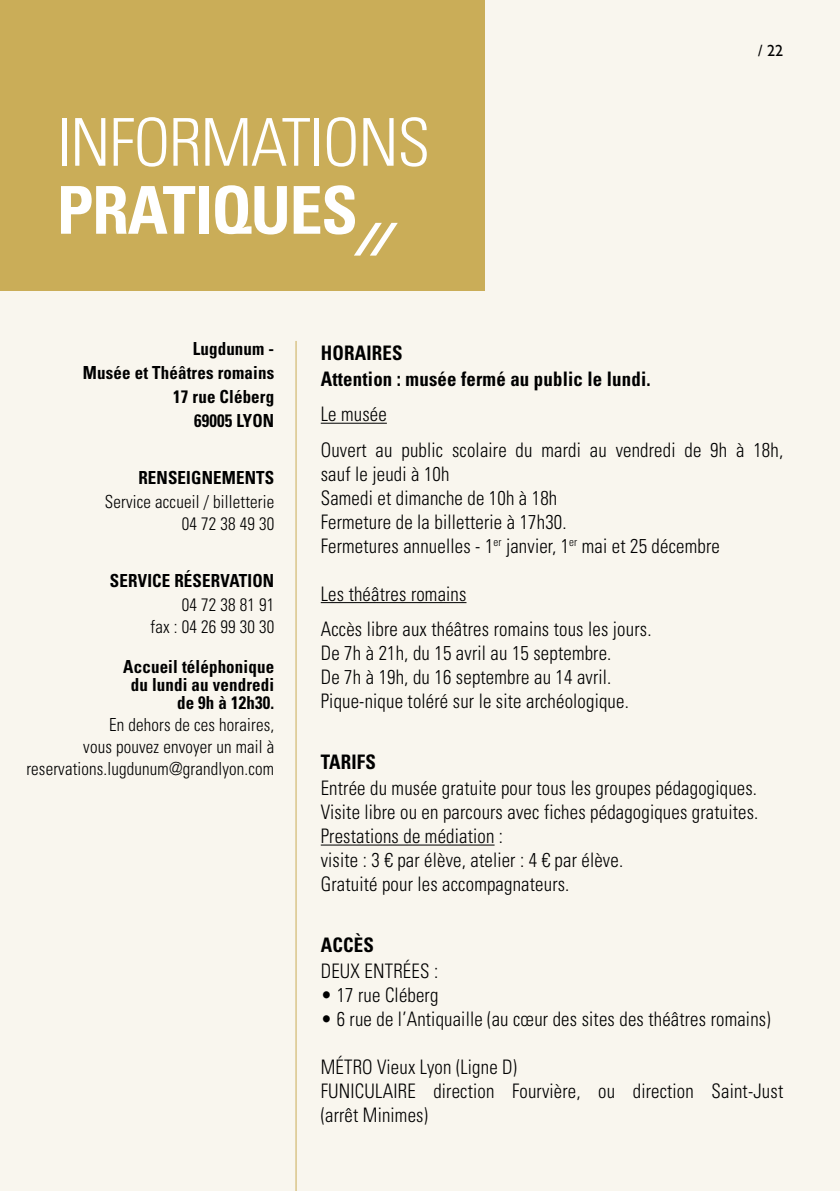
<style>
.page{position:relative;width:840px;height:1191px;background:#fff}
.page>*{position:absolute;margin:0;border:0;box-sizing:border-box;transform-origin:0 0}
.t1{font:300 condensed 66px/68px "Univers";letter-spacing:-.02em;color:#fff}
.t2{font:300 condensed 20px/24px "Univers";letter-spacing:.01em;color:#000;scale:.94 1}
.t3{font:700 condensed 20px/25.6px "Univers";letter-spacing:.01em;color:#000;scale:.94 1}
.t4{font:300 condensed 18px/22px "Univers";letter-spacing:.01em;color:#000;text-align:right;scale:.94 1}
.t5{font:700 condensed 18px/24px "Univers";letter-spacing:.01em;color:#000;text-align:right;scale:.94 1}
.t6{font:16px "Gill Sans";color:#000}
.s1{font-weight:700}
</style>
<div class="page">
<div style="left:0;top:0;width:839px;height:1191px;background:#f9f6ee"></div>
<div style="left:0;top:0;width:484px;height:291px;background:#caad58"></div>
<hr style="left:320px;top:423px;width:66px;height:1px;background:#000">
<hr style="left:320px;top:602px;width:146px;height:1px;background:#000">
<hr style="left:320px;top:844px;width:174px;height:1px;background:#000">
<hr style="left:295px;top:341px;width:1px;height:850px;background:#caad58">
<h1 class="t1" style="left:57px;top:108px;width:375px">INFORMATIONS<br><span class="s1">PRATIQUES</span><sub>//</sub></h1>
<p class="t6" style="left:757px;top:42px;width:26px">/ 22</p>
<p class="t5" style="left:83px;top:336px;width:205px">Lugdunum -<br>Musée et Théâtres romains<br>17 rue Cléberg<br>69005 LYON</p>
<p class="t5" style="left:138px;top:465px;width:146px">RENSEIGNEMENTS</p>
<p class="t4" style="left:105px;top:490px;width:181px">Service accueil / billetterie<br>04 72 38 49 30</p>
<p class="t5" style="left:110px;top:568px;width:176px">SERVICE RÉSERVATION</p>
<p class="t4" style="left:150px;top:593px;width:133px">04 72 38 81 91<br>fax : 04 26 99 30 30</p>
<p class="t5" style="left:123px;top:657px;width:162px;line-height:18px">Accueil téléphonique du lundi au vendredi de 9h à 12h30.</p>
<p class="t4" style="left:26px;top:713px;width:265px">En dehors de ces horaires,<br>vous pouvez envoyer un mail à reservations.lugdunum@grandlyon.com</p>
<p class="t3" style="left:320px;top:340px;width:352px">HORAIRES<br>Attention : musée fermé au public le lundi.</p>
<p class="t2" style="left:320px;top:396px;width:493px;line-height:35.4px">Le musée<br>Ouvert au public scolaire du mardi au vendredi de 9h à 18h,</p>
<p class="t2" style="left:320px;top:461px;width:426px">sauf le jeudi à 10h<br>Samedi et dimanche de 10h à 18h<br>Fermeture de la billetterie à 17h30.<br>Fermetures annuelles - 1<sup>er</sup> janvier, 1<sup>er</sup> mai et 25 décembre</p>
<p class="t2" style="left:320px;top:576px;width:353px;line-height:35.4px">Les théâtres romains<br>Accès libre aux théâtres romains tous les jours.</p>
<p class="t2" style="left:320px;top:641px;width:329px">De 7h à 21h, du 15 avril au 15 septembre.<br>De 7h à 19h, du 16 septembre au 14 avril.<br>Pique-nique toléré sur le site archéologique.</p>
<p class="t3" style="left:320px;top:749px;width:60px">TARIFS</p>
<p class="t2" style="left:320px;top:776px;width:467px">Entrée du musée gratuite pour tous les groupes pédagogiques.<br>Visite libre ou en parcours avec fiches pédagogiques gratuites.<br>Prestations de médiation :<br>visite : 3 € par élève, atelier : 4 € par élève.<br>Gratuité pour les accompagnateurs.</p>
<p class="t3" style="left:320px;top:932px;width:58px">ACCÈS</p>
<p class="t2" style="left:320px;top:959px;width:126px">DEUX ENTRÉES :</p>
<p class="t2" style="left:320px;top:983px;width:127px">• 17 rue Cléberg</p>
<p class="t2" style="left:320px;top:1007px;width:480px">• 6 rue de l’Antiquaille (au cœur des sites des théâtres romains)</p>
<p class="t2" style="left:320px;top:1055px;width:493px">MÉTRO Vieux Lyon (Ligne D)<br>FUNICULAIRE direction Fourvière, ou direction Saint-Just (arrêt Minimes)</p>
</div>
